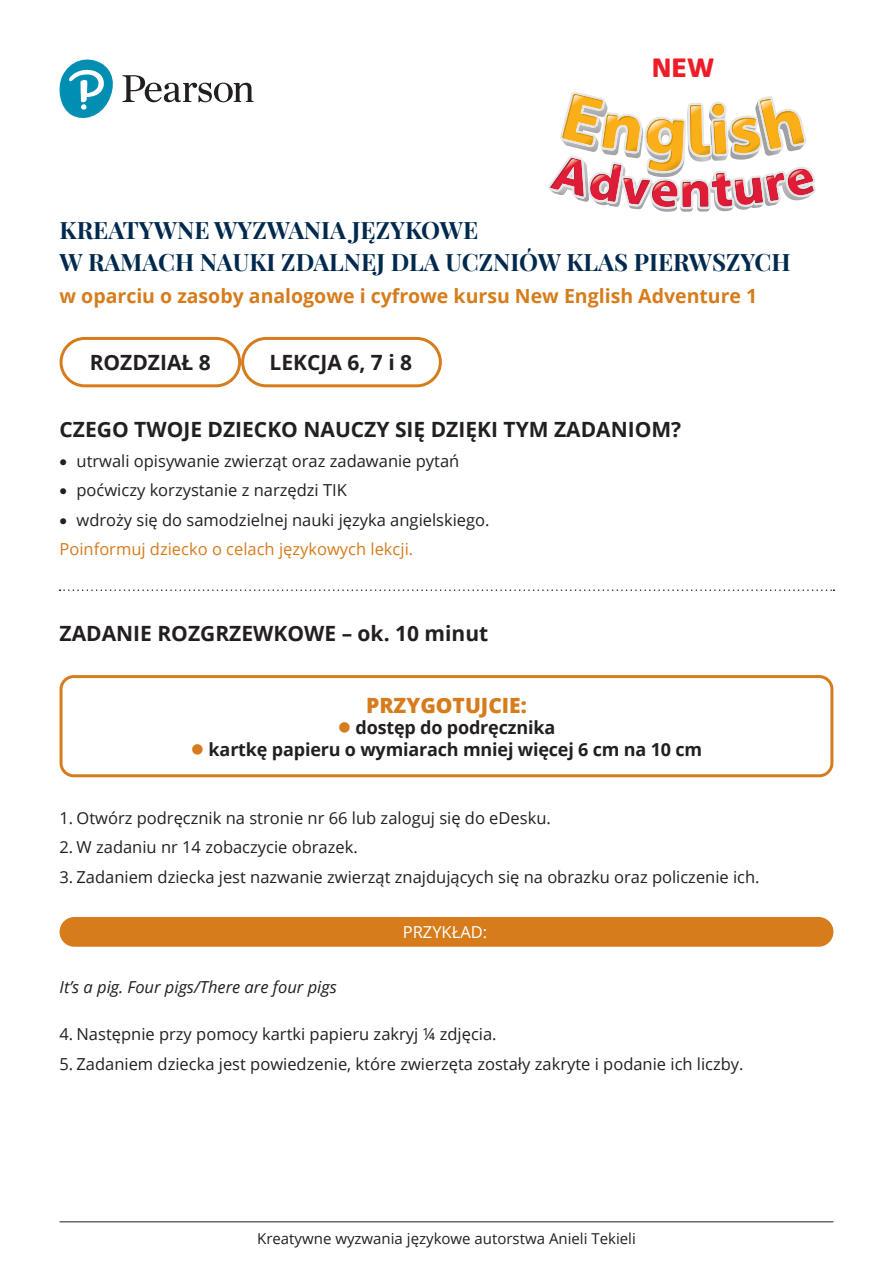
<style>
.page{position:relative;width:893px;height:1263px;background:#fff}
.page>*{position:absolute;margin:0;border:0;box-sizing:border-box;transform-origin:0 0}
.t1{font:900 25.8px "Heinemann Roman";color:#ee1c28}
.t2{font:700 24px/32.4px "Playfair Display";color:#00294e}
.t3{font:700 21px "Open Sans";color:#231f20}
.t4{font:800 21px "Open Sans";color:#d67c1c}
.t5{font:700 19.5px "Open Sans";color:#d67c1c}
.t6{font:700 18px "Open Sans";letter-spacing:-.01em;color:#231f20}
.List_Paragraph{font:16.5px "Open Sans";color:#231f20}
.t7{font:16.5px "Open Sans";color:#d67c1c}
.List_Paragraph-2{font:italic 16.5px "Open Sans";color:#231f20}
.Normal__Web{font:16.5px "Open Sans";color:#fff}
.t8{font:15px "Open Sans";color:#231f20}
.s1{color:#d67c1c}
</style>
<div class="page">
<div style="left:60px;top:337px;width:181px;height:50px;border:3px solid #d67c1c;border-radius:24px"></div>
<div style="left:241px;top:337px;width:201px;height:50px;border:3px solid #d67c1c;border-radius:24px"></div>
<div style="left:60px;top:675px;width:773px;height:102px;border:3px solid #d67c1c;border-radius:13px"></div>
<svg style="left:60px;top:589px;width:774px;height:2px"></svg>
<svg style="left:59px;top:59px;width:195px;height:59px"></svg>
<svg style="left:548px;top:92px;width:268px;height:120px"></svg>
<div style="left:60px;top:917px;width:773px;height:30px;background:#d67c1c;border-radius:15px"></div>
<hr style="left:60px;top:1221px;width:773px;height:1px;background:#231f20">
<p class="t1" style="left:652px;top:51px;width:64px">NEW</p>
<p class="t2" style="left:60px;top:213px;width:733px">KREATYWNE WYZWANIA JĘZYKOWE<br>W RAMACH NAUKI ZDALNEJ DLA UCZNIÓW KLAS PIERWSZYCH</p>
<p class="t5" style="left:60px;top:282px;width:699px">w oparciu o zasoby analogowe i cyfrowe kursu New English Adventure 1</p>
<p class="t3" style="left:90px;top:348px;width:123px">ROZDZIAŁ 8</p>
<p class="t3" style="left:270px;top:348px;width:144px">LEKCJA 6, 7 i 8</p>
<p class="t3" style="left:60px;top:415px;width:623px">CZEGO TWOJE DZIECKO NAUCZY SIĘ DZIĘKI TYM ZADANIOM?</p>
<p class="List_Paragraph" style="left:60px;top:450px;width:401px">• utrwali opisywanie zwierząt oraz zadawanie pytań</p>
<p class="List_Paragraph" style="left:60px;top:479px;width:289px">• poćwiczy korzystanie z narzędzi TIK</p>
<p class="List_Paragraph" style="left:60px;top:509px;width:432px">• wdroży się do samodzielnej nauki języka angielskiego.</p>
<p class="t7" style="left:60px;top:538px;width:355px">Poinformuj dziecko o celach językowych lekcji.</p>
<p class="t3" style="left:60px;top:619px;width:430px">ZADANIE ROZGRZEWKOWE – ok. 10 minut</p>
<p class="t4" style="left:366px;top:689px;width:162px">PRZYGOTUJCIE:</p>
<p class="t6" style="left:338px;top:715px;width:219px"><span class="s1">●</span> dostęp do podręcznika</p>
<p class="t6" style="left:191px;top:737px;width:513px"><span class="s1">●</span> kartkę papieru o wymiarach mniej więcej 6 cm na 10 cm</p>
<p class="List_Paragraph" style="left:60px;top:807px;width:493px">1. Otwórz podręcznik na stronie nr 66 lub zaloguj się do eDesku.</p>
<p class="List_Paragraph" style="left:60px;top:836px;width:300px">2. W zadaniu nr 14 zobaczycie obrazek.</p>
<p class="List_Paragraph" style="left:60px;top:866px;width:702px">3. Zadaniem dziecka jest nazwanie zwierząt znajdujących się na obrazku oraz policzenie ich.</p>
<p class="Normal__Web" style="left:403px;top:921px;width:86px">PRZYKŁAD:</p>
<p class="List_Paragraph-2" style="left:60px;top:976px;width:279px">It’s a pig. Four pigs/There are four pigs</p>
<p class="List_Paragraph" style="left:60px;top:1023px;width:439px">4. Następnie przy pomocy kartki papieru zakryj ¼ zdjęcia.</p>
<p class="List_Paragraph" style="left:60px;top:1052px;width:686px">5. Zadaniem dziecka jest powiedzenie, które zwierzęta zostały zakryte i podanie ich liczby.</p>
<p class="t8" style="left:257px;top:1228px;width:380px">Kreatywne wyzwania językowe autorstwa Anieli Tekieli</p>
</div>
